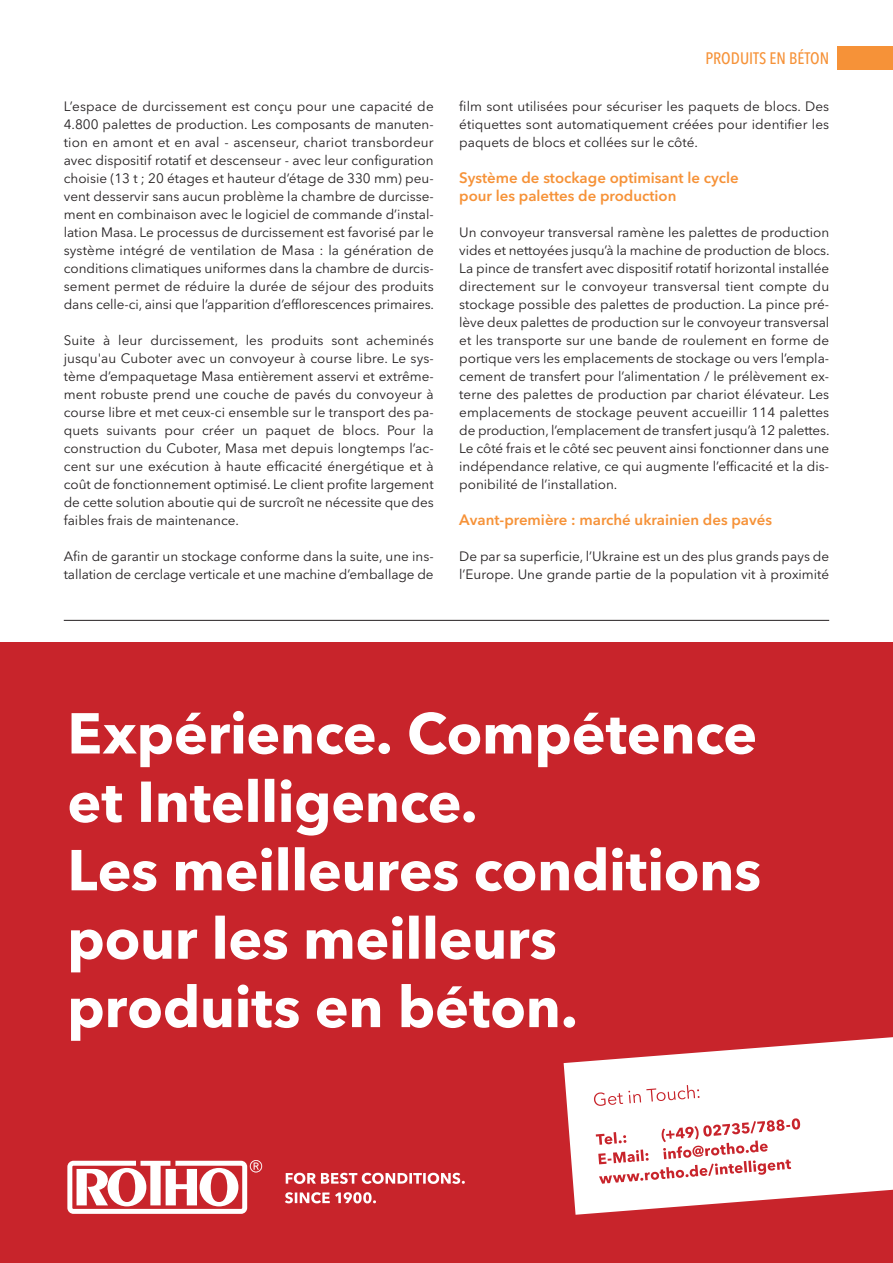
<style>
.page{position:relative;width:893px;height:1263px;background:#fff}
.page>*{position:absolute;margin:0;border:0;box-sizing:border-box;transform-origin:0 0}
.t1{font:500 16.5px "Avenir Next Condensed";color:#f69238}
.t2{font:600 15px/18px "Avenir Next";color:#f69238}
.t3{font:13.5px/18px "Avenir Next";color:#231f20;text-align:justify}
</style>
<div class="page">
<div style="left:0;top:642px;width:893px;height:621px;background:#c8242b"></div>
<svg style="left:71px;top:984px;width:504px;height:57px"></svg>
<svg style="left:71px;top:916px;width:484px;height:56px"></svg>
<svg style="left:72px;top:847px;width:688px;height:44px"></svg>
<svg style="left:70px;top:779px;width:405px;height:56px"></svg>
<svg style="left:72px;top:711px;width:683px;height:56px"></svg>
<svg style="left:67px;top:1160px;width:195px;height:54px"></svg>
<svg style="left:285px;top:1192px;width:91px;height:11px"></svg>
<svg style="left:286px;top:1173px;width:179px;height:11px"></svg>
<svg style="left:564px;top:1035px;width:329px;height:180px;fill:#fff"></svg>
<svg style="left:596px;top:1118px;width:204px;height:66px;background:#f5d7d8"></svg>
<svg style="left:594px;top:1085px;width:106px;height:21px;background:#f8e4e4"></svg>
<hr style="left:64px;top:620px;width:765px;height:1px;background:#231f20">
<div style="left:838px;top:47px;width:55px;height:23px;background:#f69238"></div>
<p class="t3" style="left:64px;top:98px;width:372px">L’espace de durcissement est conçu pour une capacité de 4.800 palettes de production. Les composants de manuten&shy;tion en amont et en aval - ascenseur, chariot transbordeur avec dispositif rotatif et descenseur - avec leur configuration choisie (13 t ; 20 étages et hauteur d’étage de 330 mm) peu&shy;vent desservir sans aucun problème la chambre de durcisse&shy;ment en combinaison avec le logiciel de commande d’instal&shy;lation Masa. Le processus de durcissement est favorisé par le système intégré de ventilation de Masa : la génération de conditions climatiques uniformes dans la chambre de durcis&shy;sement permet de réduire la durée de séjour des produits dans celle-ci, ainsi que l’apparition d’efflorescences primaires.</p>
<p class="t3" style="left:64px;top:332px;width:371px">Suite à leur durcissement, les produits sont acheminés jusqu'au Cuboter avec un convoyeur à course libre. Le sys&shy;tème d’empaquetage Masa entièrement asservi et extrême&shy;ment robuste prend une couche de pavés du convoyeur à course libre et met ceux-ci ensemble sur le transport des pa&shy;quets suivants pour créer un paquet de blocs. Pour la construction du Cuboter, Masa met depuis longtemps l’ac&shy;cent sur une exécution à haute efficacité énergétique et à coût de fonctionnement optimisé. Le client profite largement de cette solution aboutie qui de surcroît ne nécessite que des faibles frais de maintenance.</p>
<p class="t3" style="left:64px;top:548px;width:371px">Afin de garantir un stockage conforme dans la suite, une ins&shy;tallation de cerclage verticale et une machine d’emballage de</p>
<p class="t1" style="left:705px;top:51px;width:125px">PRODUITS EN BÉTON</p>
<p class="t3" style="left:459px;top:98px;width:371px">film sont utilisées pour sécuriser les paquets de blocs. Des étiquettes sont automatiquement créées pour identifier les paquets de blocs et collées sur le côté.</p>
<p class="t2" style="left:459px;top:170px;width:281px">Système de stockage optimisant le cycle pour les palettes de production</p>
<p class="t3" style="left:459px;top:224px;width:372px">Un convoyeur transversal ramène les palettes de production vides et nettoyées jusqu’à la machine de production de blocs.<br>La pince de transfert avec dispositif rotatif horizontal installée directement sur le convoyeur transversal tient compte du stockage possible des palettes de production. La pince pré&shy;lève deux palettes de production sur le convoyeur transversal et les transporte sur une bande de roulement en forme de portique vers les emplacements de stockage ou vers l’empla&shy;cement de transfert pour l’alimentation / le prélèvement ex&shy;terne des palettes de production par chariot élévateur. Les emplacements de stockage peuvent accueillir 114 palettes de production, l’emplacement de transfert jusqu’à 12 palettes.<br>Le côté frais et le côté sec peuvent ainsi fonctionner dans une indépendance relative, ce qui augmente l’efficacité et la dis&shy;ponibilité de l’installation.</p>
<p class="t2" style="left:459px;top:512px;width:314px">Avant-première : marché ukrainien des pavés</p>
<p class="t3" style="left:459px;top:548px;width:371px">De par sa superficie, l’Ukraine est un des plus grands pays de l’Europe. Une grande partie de la population vit à proximité</p>
</div>
